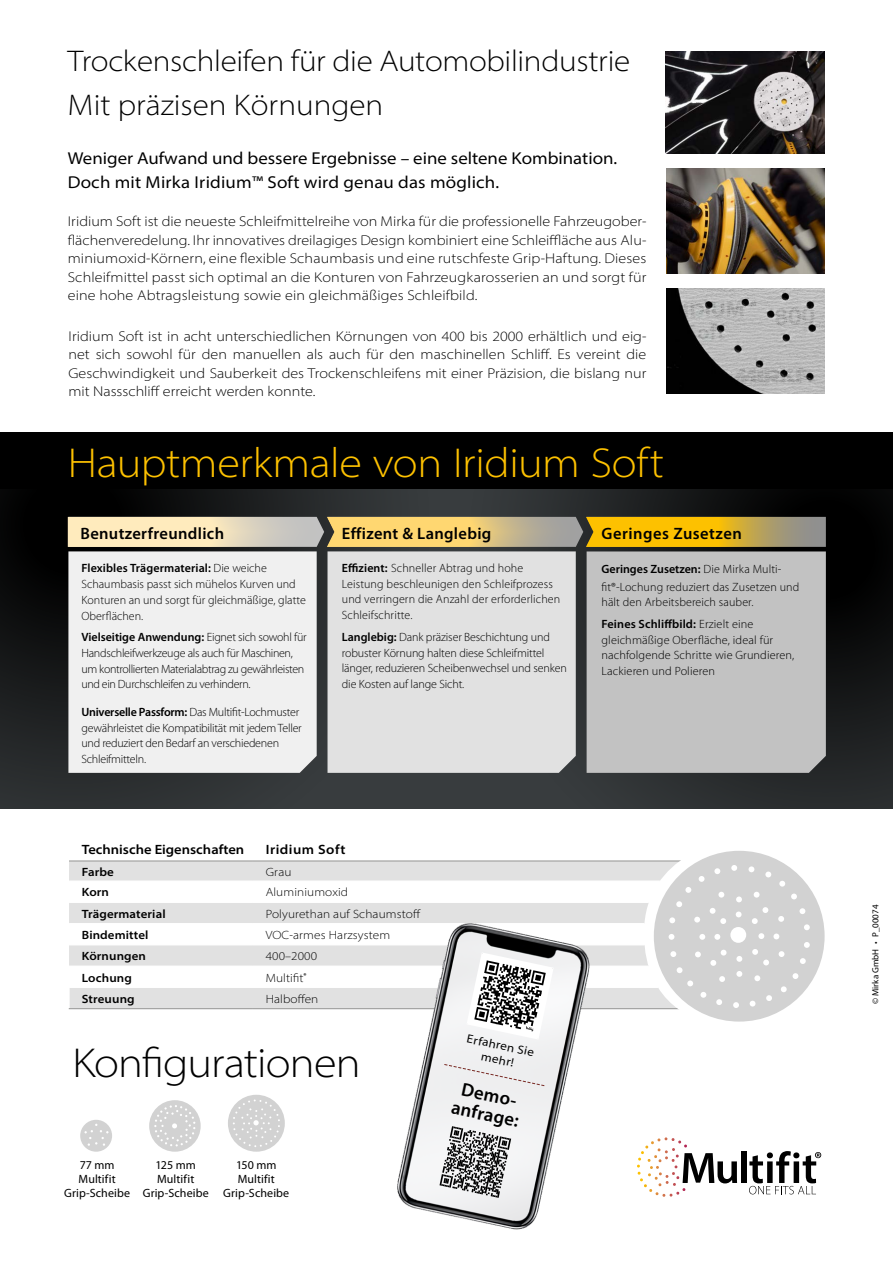
<style>
.page{position:relative;width:893px;height:1263px;background:#fff}
.page>*{position:absolute;margin:0;border:0;box-sizing:border-box;transform-origin:0 0}
.t1{font:300 semi-expanded 42px "Myriad Pro";letter-spacing:-.01em;color:#fdc100}
.t2{font:300 semi-expanded 42px "Myriad Pro";letter-spacing:-.02em;color:#000}
.t3{font:300 semi-expanded 30px/43.5px "Myriad Pro";letter-spacing:-.01em;color:#000}
.t4{font:600 18.75px/19.5px "Myriad Pro";color:#000;text-align:center}
.t5{font:semi-expanded 17.25px/24px "Myriad Pro";color:#000}
.t6{font:600 16.5px "Myriad Pro";letter-spacing:.02em;color:#000}
.t7{font:300 semi-expanded 14.25px/18.5px "Myriad Pro";letter-spacing:.01em;color:#000;text-align:justify}
.t8{font:600 semi-expanded 13.5px "Myriad Pro";color:#000}
.t9{font:600 semi-expanded 13.5px "Myriad Pro";letter-spacing:.035em;color:#000}
.t10{font:300 12px/15.8px "Myriad Pro";letter-spacing:-.01em;color:#000}
.t11{font:300 12px/15.8px "Myriad Pro";letter-spacing:.01em;color:#000}
.t12{font:300 12px/15.8px "Myriad Pro";letter-spacing:-.03em;color:#000}
.t13{font:300 semi-expanded 12px "Myriad Pro";letter-spacing:.01em;color:#000}
.t14{font:12px/14.4px "Myriad Pro";letter-spacing:.01em;color:#000;text-align:center}
.t15{font:600 semi-expanded 12px "Myriad Pro";letter-spacing:.01em;color:#000}
.t16{font:semi-expanded 12px/14.4px "Myriad Pro";color:#000;text-align:center}
.t17{font:9px "Myriad Pro";color:#000}
.s1{font-weight:600}
.s2{font-stretch:normal}
</style>
<div class="page">
<svg style="left:0;top:489px;width:438px;height:319px;background:#1e2021"></svg>
<svg style="left:438px;top:489px;width:455px;height:319px;background:#1e2021"></svg>
<div style="left:0;top:432px;width:893px;height:57px;background:#000"></div>
<div style="left:149px;top:1100px;width:52px;height:52px;background:#d2d2d2;border-radius:50%"></div>
<svg style="left:154px;top:1105px;width:41px;height:41px"></svg>
<div style="left:69px;top:861px;width:629px;height:147px;background:#e1e1e1"></div>
<svg style="left:69px;top:882px;width:190px;height:105px"></svg>
<hr style="left:69px;top:880px;width:184px;height:2px;background:#fff">
<hr style="left:69px;top:902px;width:184px;height:1px;background:#fff">
<hr style="left:69px;top:923px;width:184px;height:1px;background:#fff">
<hr style="left:253px;top:923px;width:471px;height:1px;background:#fff">
<svg style="left:252px;top:924px;width:1px;height:20px"></svg>
<hr style="left:253px;top:880px;width:471px;height:2px;background:#fff">
<svg style="left:252px;top:882px;width:1px;height:20px"></svg>
<hr style="left:253px;top:902px;width:471px;height:1px;background:#fff">
<hr style="left:69px;top:944px;width:184px;height:1px;background:#fff">
<hr style="left:253px;top:944px;width:471px;height:1px;background:#fff">
<hr style="left:68px;top:967px;width:2px;height:20px;background:#fff">
<hr style="left:68px;top:988px;width:2px;height:20px;background:#fff">
<hr style="left:68px;top:965px;width:185px;height:2px;background:#fff">
<hr style="left:68px;top:987px;width:185px;height:1px;background:#fff">
<hr style="left:253px;top:965px;width:471px;height:2px;background:#fff">
<hr style="left:253px;top:987px;width:471px;height:1px;background:#fff">
<hr style="left:68px;top:1008px;width:185px;height:1px;background:#9d9d9c">
<hr style="left:253px;top:1008px;width:471px;height:1px;background:#9d9d9c">
<hr style="left:69px;top:860px;width:184px;height:1px;background:#9d9d9c">
<hr style="left:253px;top:860px;width:471px;height:1px;background:#9d9d9c">
<div style="left:80px;top:1120px;width:32px;height:32px;background:#d2d2d2;border-radius:50%"></div>
<svg style="left:84px;top:1124px;width:25px;height:22px"></svg>
<div style="left:228px;top:1095px;width:57px;height:57px;background:#d2d2d2;border-radius:50%"></div>
<svg style="left:233px;top:1099px;width:26px;height:48px"></svg>
<svg style="left:728px;top:1161px;width:9px;height:22px"></svg>
<div style="left:741px;top:1151px;width:5px;height:32px;background:#000"></div>
<svg style="left:749px;top:1151px;width:72px;height:43px"></svg>
<div style="left:654px;top:851px;width:171px;height:170px;background:#d2d2d2;border-radius:50%"></div>
<div style="left:730px;top:927px;width:16px;height:16px;background:#fff;border-radius:50%"></div>
<svg style="left:779px;top:951px;width:5px;height:6px"></svg>
<svg style="left:804px;top:942px;width:6px;height:6px"></svg>
<svg style="left:752px;top:949px;width:17px;height:16px"></svg>
<svg style="left:804px;top:924px;width:6px;height:6px"></svg>
<svg style="left:773px;top:933px;width:6px;height:6px"></svg>
<svg style="left:758px;top:933px;width:6px;height:6px"></svg>
<svg style="left:800px;top:958px;width:6px;height:6px"></svg>
<svg style="left:792px;top:973px;width:6px;height:6px"></svg>
<svg style="left:781px;top:986px;width:6px;height:6px"></svg>
<svg style="left:766px;top:995px;width:6px;height:6px"></svg>
<svg style="left:750px;top:1001px;width:5px;height:5px"></svg>
<svg style="left:754px;top:975px;width:6px;height:6px"></svg>
<svg style="left:733px;top:1002px;width:6px;height:6px"></svg>
<svg style="left:799px;top:908px;width:6px;height:6px"></svg>
<svg style="left:778px;top:916px;width:6px;height:6px"></svg>
<svg style="left:752px;top:907px;width:16px;height:17px"></svg>
<svg style="left:791px;top:893px;width:6px;height:6px"></svg>
<svg style="left:779px;top:881px;width:6px;height:5px"></svg>
<svg style="left:754px;top:892px;width:5px;height:6px"></svg>
<svg style="left:765px;top:871px;width:6px;height:6px"></svg>
<svg style="left:748px;top:866px;width:6px;height:6px"></svg>
<svg style="left:736px;top:896px;width:6px;height:6px"></svg>
<svg style="left:736px;top:911px;width:6px;height:6px"></svg>
<svg style="left:736px;top:956px;width:6px;height:6px"></svg>
<svg style="left:736px;top:971px;width:6px;height:6px"></svg>
<svg style="left:731px;top:865px;width:6px;height:6px"></svg>
<svg style="left:714px;top:868px;width:6px;height:6px"></svg>
<img style="left:259px;top:877px;width:469px;height:353px">
<svg style="left:439px;top:1126px;width:72px;height:72px"></svg>
<div style="left:443px;top:1063px;width:102px;height:23px;background:#eeeeef"></div>
<svg style="left:466px;top:952px;width:88px;height:87px"></svg>
<img style="left:666px;top:52px;width:159px;height:102px">
<img style="left:666px;top:169px;width:159px;height:104px">
<img style="left:666px;top:288px;width:159px;height:105px">
<div style="left:68px;top:551px;width:249px;height:222px;background:#f0f0f0"></div>
<div style="left:327px;top:551px;width:249px;height:222px;background:#e1e1e1"></div>
<div style="left:587px;top:551px;width:239px;height:222px;background:#c2c2c2"></div>
<svg style="left:68px;top:517px;width:758px;height:30px;background:#dec477"></svg>
<h2 class="t3" style="left:68px;top:39px;width:564px">Trockenschleifen für die Automobilindustrie<br>Mit präzisen Körnungen</h2>
<p class="t5" style="left:68px;top:146px;width:551px">Weniger Aufwand und bessere Ergebnisse – eine seltene Kombination.<br>Doch mit Mirka Iridium™ Soft wird genau das möglich.</p>
<p class="t7" style="left:68px;top:212px;width:580px">Iridium Soft ist die neueste Schleifmittelreihe von Mirka für die professionelle Fahrzeugober&shy;flächenveredelung. Ihr innovatives dreilagiges Design kombiniert eine Schleiffläche aus Alu&shy;miniumoxid-Körnern, eine flexible Schaumbasis und eine rutschfeste Grip-Haftung. Dieses Schleifmittel passt sich optimal an die Konturen von Fahrzeugkarosserien an und sorgt für eine hohe Abtragsleistung sowie ein gleichmäßiges Schleifbild.</p>
<p class="t7" style="left:68px;top:326px;width:579px">Iridium Soft ist in acht unterschiedlichen Körnungen von 400 bis 2000 erhältlich und eig&shy;net sich sowohl für den manuellen als auch für den maschinellen Schliff. Es vereint die Geschwindigkeit und Sauberkeit des Trockenschleifens mit einer Präzision, die bislang nur mit Nassschliff erreicht werden konnte.</p>
<h1 class="t1" style="left:68px;top:437px;width:598px">Hauptmerkmale von Iridium Soft</h1>
<p class="t6" style="left:80px;top:524px;width:145px">Benutzerfreundlich</p>
<p class="t6" style="left:342px;top:524px;width:151px">Effizent &amp; Langlebig</p>
<p class="t6" style="left:601px;top:524px;width:142px">Geringes Zusetzen</p>
<p class="t10" style="left:81px;top:561px;width:226px"><span class="s1">Flexibles Trägermaterial:</span> Die weiche Schaumbasis passt sich mühelos Kurven und Konturen an und sorgt für gleichmäßige, glatte Oberflächen.</p>
<p class="t12" style="left:81px;top:629px;width:227px"><span class="s1">Vielseitige Anwendung:</span> Eignet sich sowohl für Handschleifwerkzeuge als auch für Maschinen, um kontrollierten Materialabtrag zu gewährleisten und ein Durchschleifen zu verhindern.</p>
<p class="t10" style="left:81px;top:704px;width:222px"><span class="s1">Universelle Passform:</span> Das Multifit-Lochmuster gewährleistet die Kompatibilität mit jedem Teller und reduziert den Bedarf an verschiedenen Schleifmitteln.</p>
<p class="t11" style="left:342px;top:560px;width:220px"><span class="s1">Effizient:</span> Schneller Abtrag und hohe Leistung beschleunigen den Schleifprozess und verringern die Anzahl der erforderlichen Schleifschritte.</p>
<p class="t10" style="left:342px;top:629px;width:227px"><span class="s1">Langlebig:</span> Dank präziser Beschichtung und robuster Körnung halten diese Schleifmittel länger, reduzieren Scheibenwechsel und senken die Kosten auf lange Sicht.</p>
<p class="t8" style="left:82px;top:841px;width:164px">Technische Eigenschaften</p>
<p class="t9" style="left:266px;top:841px;width:81px">Iridium Soft</p>
<p class="t15" style="left:82px;top:864px;width:34px">Farbe</p>
<p class="t13" style="left:266px;top:865px;width:27px">Grau</p>
<p class="t15" style="left:82px;top:885px;width:29px">Korn</p>
<p class="t13" style="left:266px;top:885px;width:84px">Aluminiumoxid</p>
<p class="t15" style="left:82px;top:906px;width:85px">Trägermaterial</p>
<p class="t13" style="left:266px;top:906px;width:157px">Polyurethan auf Schaumstoff</p>
<p class="t15" style="left:82px;top:927px;width:68px">Bindemittel</p>
<p class="t13" style="left:266px;top:928px;width:126px">VOC-armes Harzsystem</p>
<p class="t15" style="left:82px;top:948px;width:66px">Körnungen</p>
<p class="t13" style="left:266px;top:949px;width:53px">400<span class="s2">–</span>2000</p>
<p class="t15" style="left:82px;top:970px;width:52px">Lochung</p>
<p class="t13" style="left:266px;top:970px;width:42px">Multifit<sup>®</sup></p>
<p class="t15" style="left:82px;top:991px;width:54px">Streuung</p>
<p class="t13" style="left:266px;top:991px;width:54px">Halboffen</p>
<h1 class="t2" style="left:72px;top:1037px;width:290px">Konfigurationen</h1>
<p class="t14" style="left:64px;top:1157px;width:67px">77 mm<br>Multifit<br>Grip-Scheibe</p>
<p class="t14" style="left:143px;top:1157px;width:67px">125 mm<br>Multifit<br>Grip-Scheibe</p>
<p class="t14" style="left:223px;top:1157px;width:67px">150 mm<br>Multifit<br>Grip-Scheibe</p>
<p class="t16" style="left:469px;top:1031px;width:70px;rotate:12deg">Erfahren Sie mehr!</p>
<h3 class="t4" style="left:458px;top:1078px;width:70px;rotate:12deg">Demo&shy;anfrage:</h3>
<p class="t11" style="left:601px;top:561px;width:199px;line-height:17.1px"><span class="s1">Geringes Zusetzen:</span> Die Mirka Multi&shy;fit®-Lochung reduziert das Zusetzen und</p>
<p class="t11" style="left:601px;top:592px;width:153px;line-height:21.6px">hält den Arbeitsbereich sauber.<br><span class="s1">Feines Schliffbild:</span> Erzielt eine</p>
<p class="t11" style="left:601px;top:632px;width:194px">gleichmäßige Oberfläche, ideal für nachfolgende Schritte wie Grundieren,<br>Lackieren und Polieren</p>
<p class="t17" style="left:870px;top:1004px;width:101px;rotate:-90deg">© Mirka GmbH • P_00074</p>
</div>
